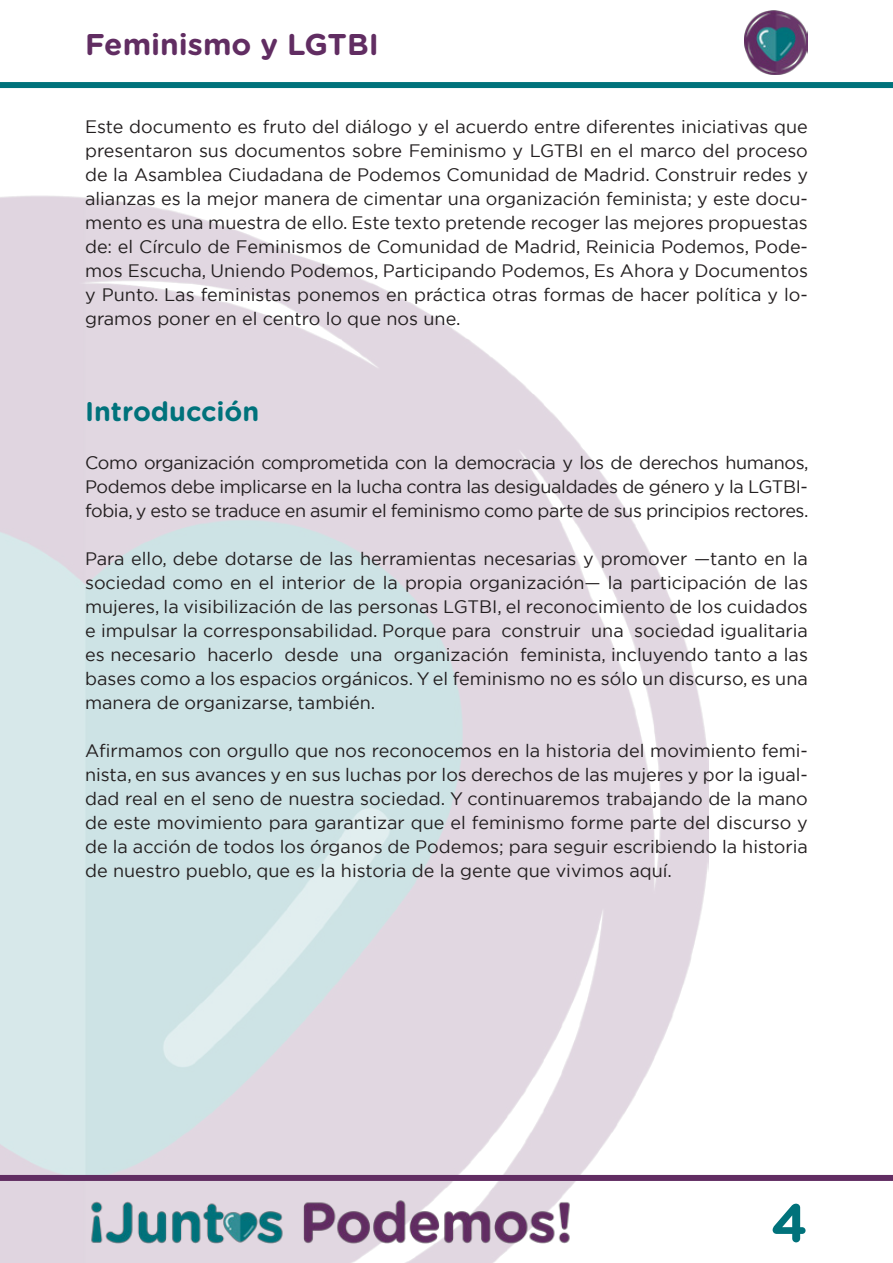
<style>
.page{position:relative;width:893px;height:1263px;background:#fff}
.page>*{position:absolute;margin:0;border:0;box-sizing:border-box;transform-origin:0 0}
.t1{font:700 54px "Gotham Rounded";color:#00727b}
.t2{font:700 30px "Gotham Rounded";color:#612d62}
._01_TITULO{font:700 27px "Gotham Rounded";color:#00727b}
._05_PÁRRAFO{font:18px/24px "Gotham";color:#231f20;text-align:justify}
</style>
<div class="page">
<img style="left:0;top:195px;width:709px;height:1068px">
<div style="left:0;top:82px;width:893px;height:6px;background:#00727b"></div>
<div style="left:0;top:1175px;width:893px;height:6px;background:#612d62"></div>
<img style="left:744px;top:11px;width:64px;height:64px">
<img style="left:85px;top:1195px;width:490px;height:52px">
<h2 class="t2" style="left:85px;top:22px;width:295px">Feminismo y LGTBI</h2>
<p class="_05_PÁRRAFO" style="left:85px;top:114px;width:724px">Este documento es fruto del diálogo y el acuerdo entre diferentes iniciativas que presentaron sus documentos sobre Feminismo y LGTBI en el marco del proceso de la Asamblea Ciudadana de Podemos Comunidad de Madrid. Construir redes y alianzas es la mejor manera de cimentar una organización feminista; y este docu&shy;mento es una muestra de ello. Este texto pretende recoger las mejores propuestas de: el Círculo de Feminismos de Comunidad de Madrid, Reinicia Podemos, Pode&shy;mos Escucha, Uniendo Podemos, Participando Podemos, Es Ahora y Documentos y Punto. Las feministas ponemos en práctica otras formas de hacer política y lo&shy;gramos poner en el centro lo que nos une.</p>
<p class="_01_TITULO" style="left:85px;top:392px;width:176px">Introducción</p>
<p class="_05_PÁRRAFO" style="left:85px;top:450px;width:725px">Como organización comprometida con la democracia y los de derechos humanos, Podemos debe implicarse en la lucha contra las desigualdades de género y la LGTBI&shy;fobia, y esto se traduce en asumir el feminismo como parte de sus principios rectores.</p>
<p class="_05_PÁRRAFO" style="left:85px;top:546px;width:724px">Para ello, debe dotarse de las herramientas necesarias y promover —tanto en la sociedad como en el interior de la propia organización— la participación de las mujeres, la visibilización de las personas LGTBI, el reconocimiento de los cuidados e impulsar la corresponsabilidad. Porque para construir una sociedad igualitaria es necesario hacerlo desde una organización feminista, incluyendo tanto a las bases como a los espacios orgánicos. Y el feminismo no es sólo un discurso, es una manera de organizarse, también.</p>
<p class="_05_PÁRRAFO" style="left:85px;top:738px;width:724px">Afirmamos con orgullo que nos reconocemos en la historia del movimiento femi&shy;nista, en sus avances y en sus luchas por los derechos de las mujeres y por la igual&shy;dad real en el seno de nuestra sociedad. Y continuaremos trabajando de la mano de este movimiento para garantizar que el feminismo forme parte del discurso y de la acción de todos los órganos de Podemos; para seguir escribiendo la historia de nuestro pueblo, que es la historia de la gente que vivimos aquí.</p>
<p class="t1" style="left:771px;top:1183px;width:39px">4</p>
</div>
